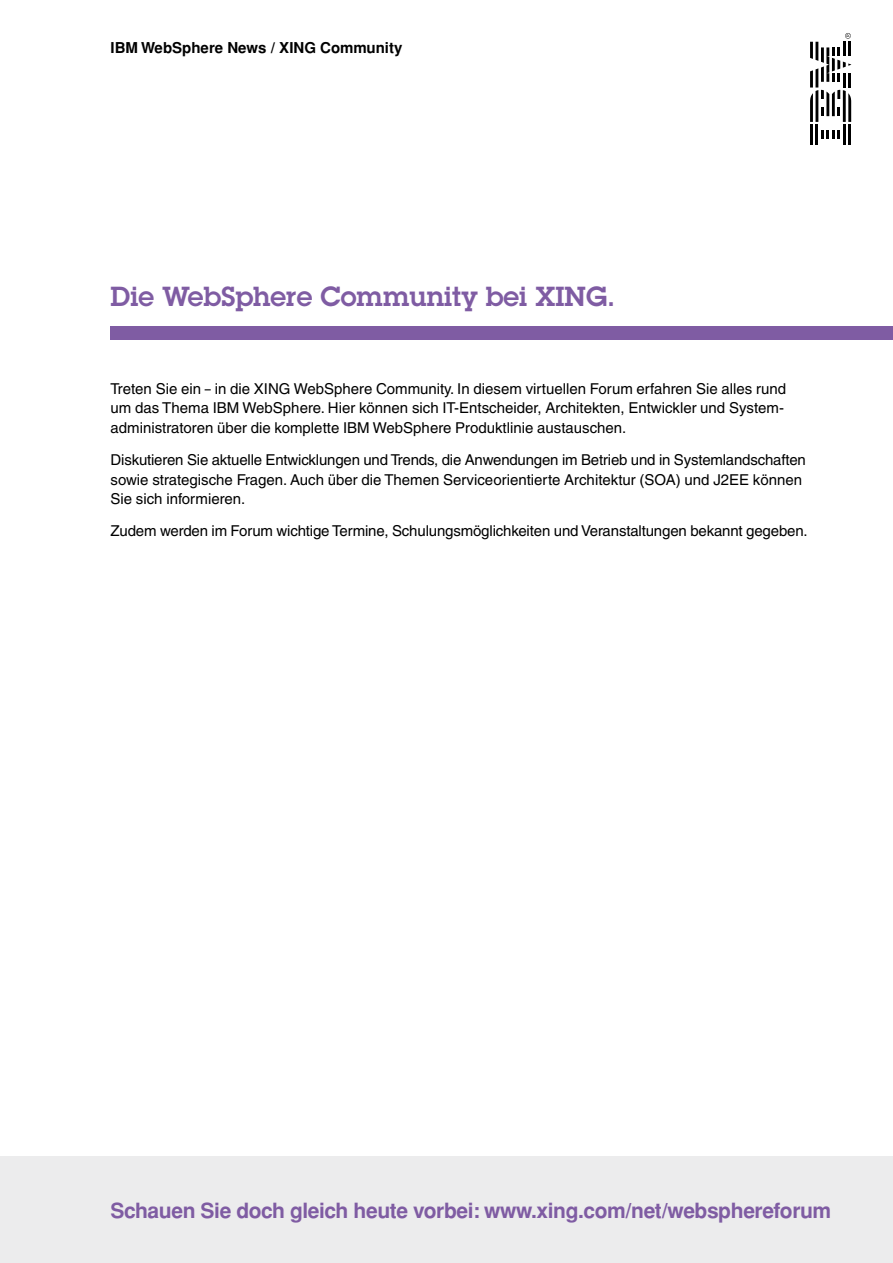
<style>
.page{position:relative;width:893px;height:1263px;background:#fff}
.page>*{position:absolute;margin:0;border:0;box-sizing:border-box;transform-origin:0 0}
.t1{font:600 27px "Lubalin Graph Std";color:#7f5ca3}
.t2{font:700 21px "IBM Helvetica 2004";letter-spacing:-.02em;color:#7f5ca3}
.t3{font:15px/19.5px "IBM Helvetica 2004";color:#000}
.t4{font:700 15px "IBM Helvetica 2004";color:#000}
</style>
<div class="page">
<div style="left:0;top:1157px;width:893px;height:106px;background:#ececed"></div>
<div style="left:111px;top:326px;width:782px;height:14px;background:#7f5ca3"></div>
<hr style="left:810px;top:125px;width:3px;height:20px;background:#000">
<hr style="left:815px;top:125px;width:3px;height:20px;background:#000">
<svg style="left:821px;top:130px;width:19px;height:9px"></svg>
<hr style="left:843px;top:125px;width:3px;height:20px;background:#000">
<hr style="left:848px;top:125px;width:3px;height:20px;background:#000">
<svg style="left:810px;top:33px;width:41px;height:89px"></svg>
<p class="t4" style="left:111px;top:39px;width:293px">IBM WebSphere News / Xing Community</p>
<h1 class="t1" style="left:111px;top:279px;width:506px">Die WebSphere Community bei XING.</h1>
<p class="t3" style="left:111px;top:379px;width:677px">Treten Sie ein – in die XING WebSphere Community. In diesem virtuellen Forum erfahren Sie alles rund um das Thema IBM WebSphere. Hier können sich IT-Entscheider, Architekten, Entwickler und System&shy;administratoren über die komplette IBM WebSphere Produktlinie austauschen.</p>
<p class="t3" style="left:111px;top:450px;width:697px">Diskutieren Sie aktuelle Entwicklungen und Trends, die Anwendungen im Betrieb und in Systemlandschaften sowie strategische Fragen. Auch über die Themen Serviceorientierte Architektur (SOA) und J2EE können<br>Sie sich informieren.</p>
<p class="t3" style="left:111px;top:521px;width:699px">Zudem werden im Forum wichtige Termine, Schulungsmöglichkeiten und Veranstaltungen bekannt gegeben.</p>
<h2 class="t2" style="left:111px;top:1198px;width:722px">Schauen Sie doch gleich heute vorbei: www.xing.com/net/websphereforum</h2>
</div>
